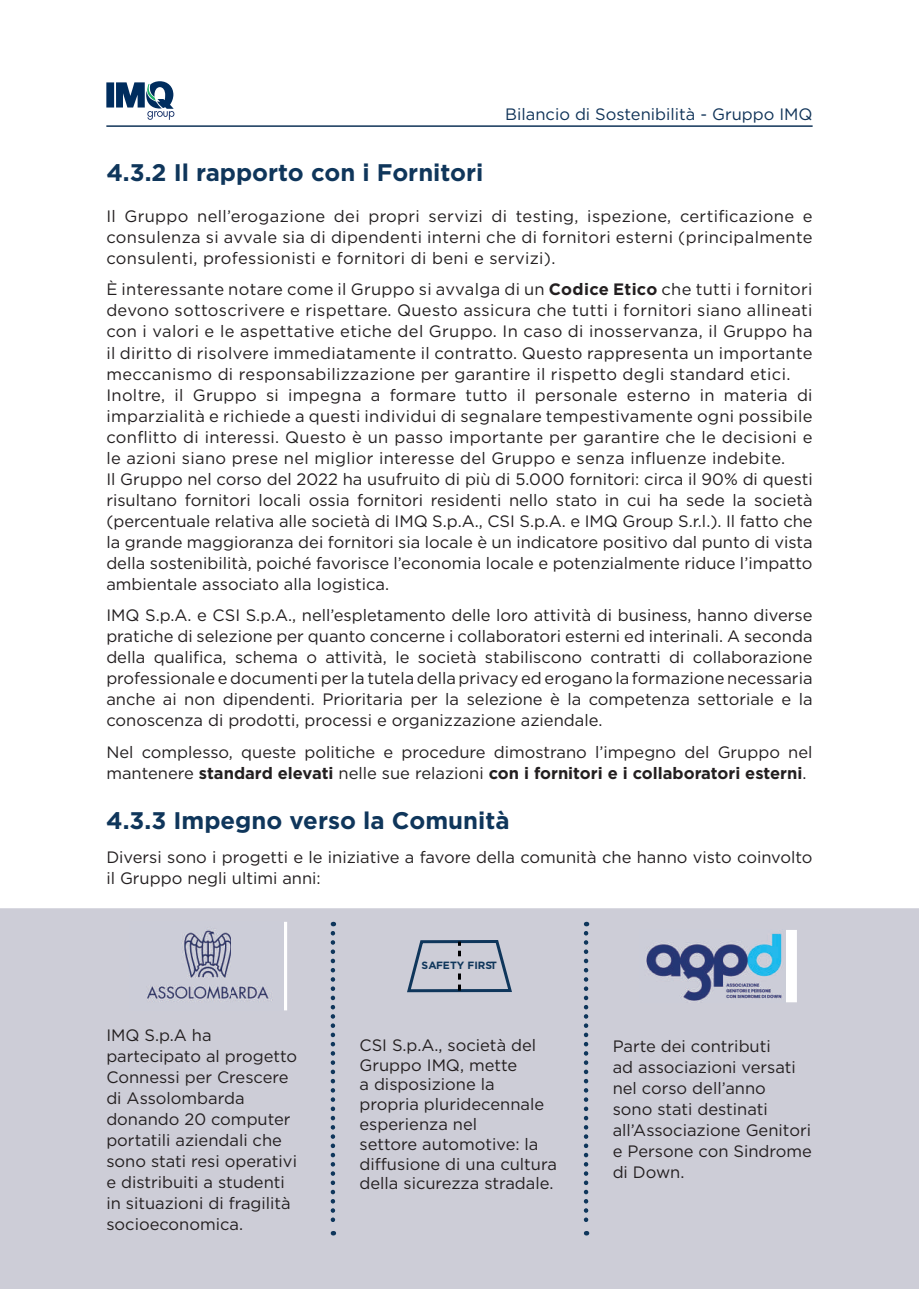
<style>
.page{position:relative;width:919px;height:1289px;background:#fff}
.page>*{position:absolute;margin:0;border:0;box-sizing:border-box;transform-origin:0 0}
.t1{font:700 24px "Gotham";color:#0f365b}
.t2{font:16.5px/21px "Gotham";color:#231f20}
.t3{font:16.5px/21px "Gotham";letter-spacing:.02em;color:#231f20}
.t4{font:16.5px "Gotham";color:#103358}
.t5{font:700 10.5px "Gotham";color:#0f365b}
.s1{font-weight:700}
</style>
<div class="page">
<hr style="left:106px;top:125px;width:706px;height:2px;background:#103358">
<div style="left:106px;top:82px;width:8px;height:25px;background:#002d5e"></div>
<svg style="left:116px;top:81px;width:58px;height:39px"></svg>
<div style="left:0;top:908px;width:918px;height:380px;background:#cdcdd7"></div>
<img style="left:130px;top:921px;width:153px;height:89px">
<svg style="left:405px;top:938px;width:109px;height:55px;background:#b0b5c3"></svg>
<svg style="left:330px;top:933px;width:5px;height:302px;background:#8d9aad"></svg>
<svg style="left:583px;top:933px;width:5px;height:302px;background:#8e9bae"></svg>
<img style="left:639px;top:929px;width:146px;height:73px">
<p class="t4" style="left:505px;top:103px;width:309px">Bilancio di Sostenibilità - Gruppo IMQ</p>
<h1 class="t1" style="left:106px;top:157px;width:378px">4.3.2 Il rapporto con i Fornitori</h1>
<p class="t2" style="left:106px;top:205px;width:707px;text-align:justify">Il Gruppo nell’erogazione dei propri servizi di testing, ispezione, certificazione e consulenza si avvale sia di dipendenti interni che di fornitori esterni (principalmente consulenti, professionisti e fornitori di beni e servizi).</p>
<p class="t3" style="left:106px;top:279px;width:707px">È interessante notare come il Gruppo si avvalga di un <span class="s1">Codice Etico</span> che tutti i fornitori devono sottoscrivere e rispettare. Questo assicura che tutti i fornitori siano allineati con i valori e le aspettative etiche del Gruppo. In caso di inosservanza, il Gruppo ha il diritto di risolvere immediatamente il contratto. Questo rappresenta un importante meccanismo di responsabilizzazione per garantire il rispetto degli standard etici.<br>Inoltre, il Gruppo si impegna a formare tutto il personale esterno in materia di imparzialità e richiede a questi individui di segnalare tempestivamente ogni possibile conflitto di interessi. Questo è un passo importante per garantire che le decisioni e le azioni siano prese nel miglior interesse del Gruppo e senza influenze indebite.<br>Il Gruppo nel corso del 2022 ha usufruito di più di 5.000 fornitori: circa il 90% di questi risultano fornitori locali ossia fornitori residenti nello stato in cui ha sede la società (percentuale relativa alle società di IMQ S.p.A., CSI S.p.A. e IMQ Group S.r.l.). Il fatto che la grande maggioranza dei fornitori sia locale è un indicatore positivo dal punto di vista della sostenibilità, poiché favorisce l’economia locale e potenzialmente riduce l’impatto ambientale associato alla logistica.</p>
<p class="t2" style="left:106px;top:604px;width:707px;text-align:justify">IMQ S.p.A. e CSI S.p.A., nell’espletamento delle loro attività di business, hanno diverse pratiche di selezione per quanto concerne i collaboratori esterni ed interinali. A seconda della qualifica, schema o attività, le società stabiliscono contratti di collaborazione professionale e documenti per la tutela della privacy ed erogano la formazione necessaria anche ai non dipendenti. Prioritaria per la selezione è la competenza settoriale e la conoscenza di prodotti, processi e organizzazione aziendale.</p>
<p class="t2" style="left:106px;top:741px;width:707px">Nel complesso, queste politiche e procedure dimostrano l’impegno del Gruppo nel mantenere <span class="s1">standard elevati</span> nelle sue relazioni <span class="s1">con i fornitori e i collaboratori esterni</span>.</p>
<h1 class="t1" style="left:106px;top:804px;width:405px">4.3.3 Impegno verso la Comunità</h1>
<p class="t2" style="left:106px;top:846px;width:707px">Diversi sono i progetti e le iniziative a favore della comunità che hanno visto coinvolto il Gruppo negli ultimi anni:</p>
<p class="t2" style="left:106px;top:1024px;width:192px">IMQ S.p.A ha partecipato al progetto<br>Connessi per Crescere di Assolombarda donando 20 computer portatili aziendali che sono stati resi operativi e distribuiti a studenti in situazioni di fragilità socioeconomica.</p>
<p class="t5" style="left:421px;top:958px;width:77px">SAFETY FIRST</p>
<p class="t2" style="left:359px;top:1034px;width:199px;line-height:19.8px">CSI S.p.A., società del<br>Gruppo IMQ, mette<br>a disposizione la propria pluridecennale esperienza nel<br>settore automotive: la diffusione di una cultura della sicurezza stradale.</p>
<p class="t2" style="left:612px;top:1035px;width:201px">Parte dei contributi<br>ad associazioni versati nel corso dell’anno<br>sono stati destinati all’Associazione Genitori e Persone con Sindrome di Down.</p>
</div>
